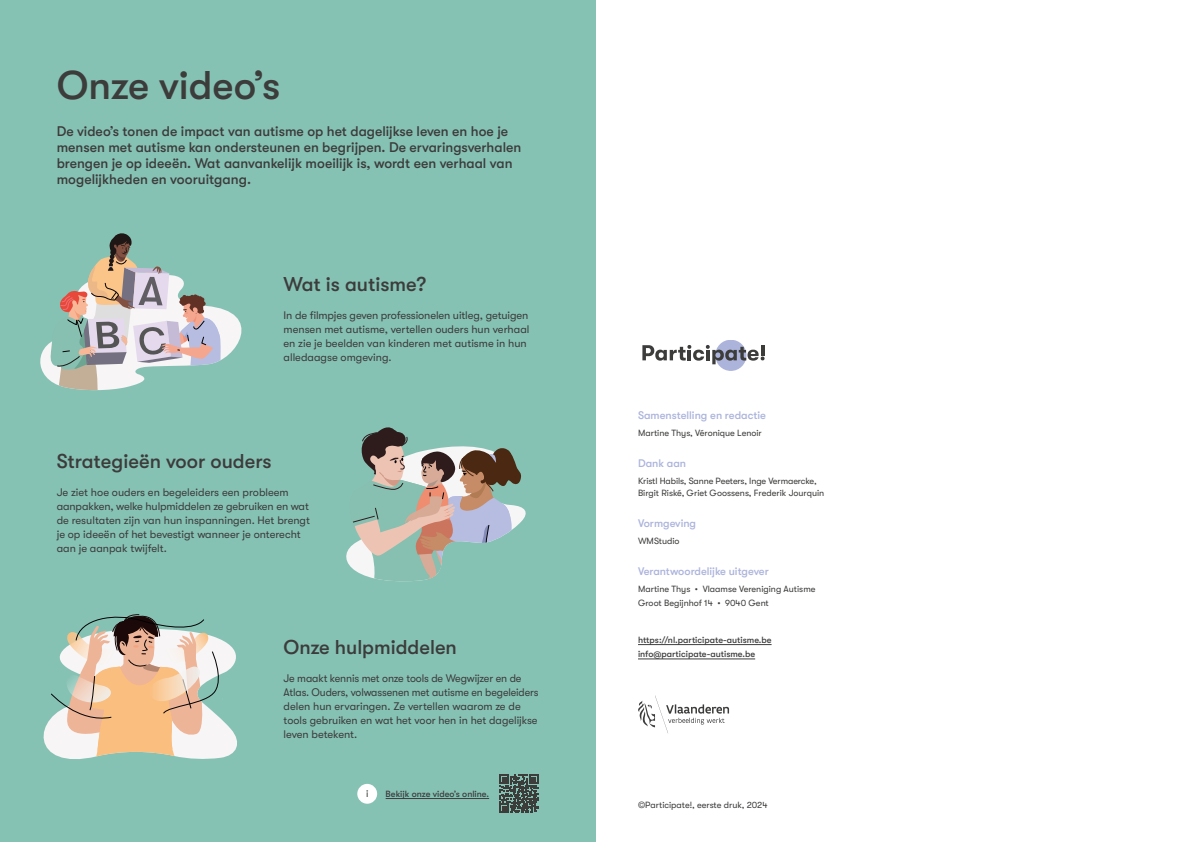
<style>
.page{position:relative;width:1191px;height:842px;background:#fff}
.page>*{position:absolute;margin:0;border:0;box-sizing:border-box;transform-origin:0 0}
.t1{font:500 40px "GT Walsheim Pro";color:#3c3c3b}
.t2{font:500 20px "GT Walsheim Pro";color:#3c3c3b}
.t3{font:500 14px/16px "GT Walsheim Pro";color:#3c3c3b}
.t4{font:11px/14px "GT Walsheim Pro";color:#3c3c3b}
.t5{font:500 11px "GT Walsheim Pro";color:#acb4dc}
.t6{font:10px "GT Walsheim Pro";color:#3c3c3b}
.t7{font:9px/11.5px "GT Walsheim Pro";color:#3c3c3b}
.t8{font:500 9px/14.3px "GT Walsheim Pro";color:#3f3f40}
</style>
<div class="page">
<div style="left:0;top:0;width:595px;height:842px;background:#86c2b4"></div>
<hr style="left:386px;top:798px;width:103px;height:1px;background:#3f3f40">
<svg style="left:499px;top:774px;width:39px;height:39px"></svg>
<div style="left:357px;top:784px;width:20px;height:20px;background:#fff;border-radius:50%"></div>
<hr style="left:638px;top:644px;width:133px;height:1px;background:#3f3f40">
<hr style="left:638px;top:659px;width:117px;height:1px;background:#3f3f40">
<svg style="left:638px;top:695px;width:91px;height:38px"></svg>
<div style="left:715px;top:340px;width:31px;height:31px;background:#acb4dc;border-radius:50%"></div>
<svg style="left:642px;top:345px;width:122px;height:19px"></svg>
<svg style="left:346px;top:427px;width:180px;height:155px"></svg>
<svg style="left:43px;top:614px;width:194px;height:145px"></svg>
<svg style="left:40px;top:233px;width:202px;height:158px"></svg>
<h1 class="t1" style="left:57px;top:63px;width:225px">Onze video’s</h1>
<p class="t3" style="left:57px;top:123px;width:466px">De video’s tonen de impact van autisme op het dagelijkse leven en hoe je mensen met autisme kan ondersteunen en begrijpen. De ervaringsverhalen brengen je op ideeën. Wat aanvankelijk moeilijk is, wordt een verhaal van mogelijkheden en vooruitgang.</p>
<h2 class="t2" style="left:283px;top:273px;width:144px">Wat is autisme?</h2>
<p class="t4" style="left:283px;top:308px;width:247px">In de filmpjes geven professionelen uitleg, getuigen mensen met autisme, vertellen ouders hun verhaal en zie je beelden van kinderen met autisme in hun alledaagse omgeving.</p>
<h2 class="t2" style="left:57px;top:450px;width:216px">Strategieën voor ouders</h2>
<p class="t4" style="left:57px;top:486px;width:255px">Je ziet hoe ouders en begeleiders een probleem aanpakken, welke hulpmiddelen ze gebruiken en wat de resultaten zijn van hun inspanningen. Het brengt je op ideeën of het bevestigt wanneer je onterecht aan je aanpak twijfelt.</p>
<h2 class="t2" style="left:283px;top:636px;width:175px">Onze hulpmiddelen</h2>
<p class="t4" style="left:283px;top:671px;width:256px">Je maakt kennis met onze tools de Wegwijzer en de Atlas. Ouders, volwassenen met autisme en begeleiders delen hun ervaringen. Ze vertellen waarom ze de tools gebruiken en wat het voor hen in het dagelijkse leven betekent.</p>
<p class="t6" style="left:366px;top:788px;width:4px">i</p>
<p class="t8" style="left:386px;top:787px;width:105px">Bekijk onze video’s online.</p>
<p class="t5" style="left:638px;top:409px;width:129px">Samenstelling en redactie</p>
<p class="t7" style="left:638px;top:427px;width:125px">Martine Thys, Véronique Lenoir</p>
<p class="t5" style="left:638px;top:457px;width:50px">Dank aan</p>
<p class="t7" style="left:638px;top:475px;width:188px">Kristl Habils, Sanne Peeters, Inge Vermaercke,<br>Birgit Riské, Griet Goossens, Frederik Jourquin</p>
<p class="t5" style="left:638px;top:517px;width:60px">Vormgeving</p>
<p class="t7" style="left:638px;top:535px;width:43px">WMStudio</p>
<p class="t5" style="left:638px;top:565px;width:132px">Verantwoordelijke uitgever</p>
<p class="t7" style="left:638px;top:582px;width:179px;line-height:14.3px">Martine Thys • Vlaamse Vereniging Autisme<br>Groot Begijnhof 14 • 9040 Gent</p>
<p class="t8" style="left:638px;top:633px;width:135px">https://nl.participate-autisme.be info@participate-autisme.be</p>
<p class="t7" style="left:638px;top:799px;width:131px">©Participate!, eerste druk, 2024</p>
</div>
